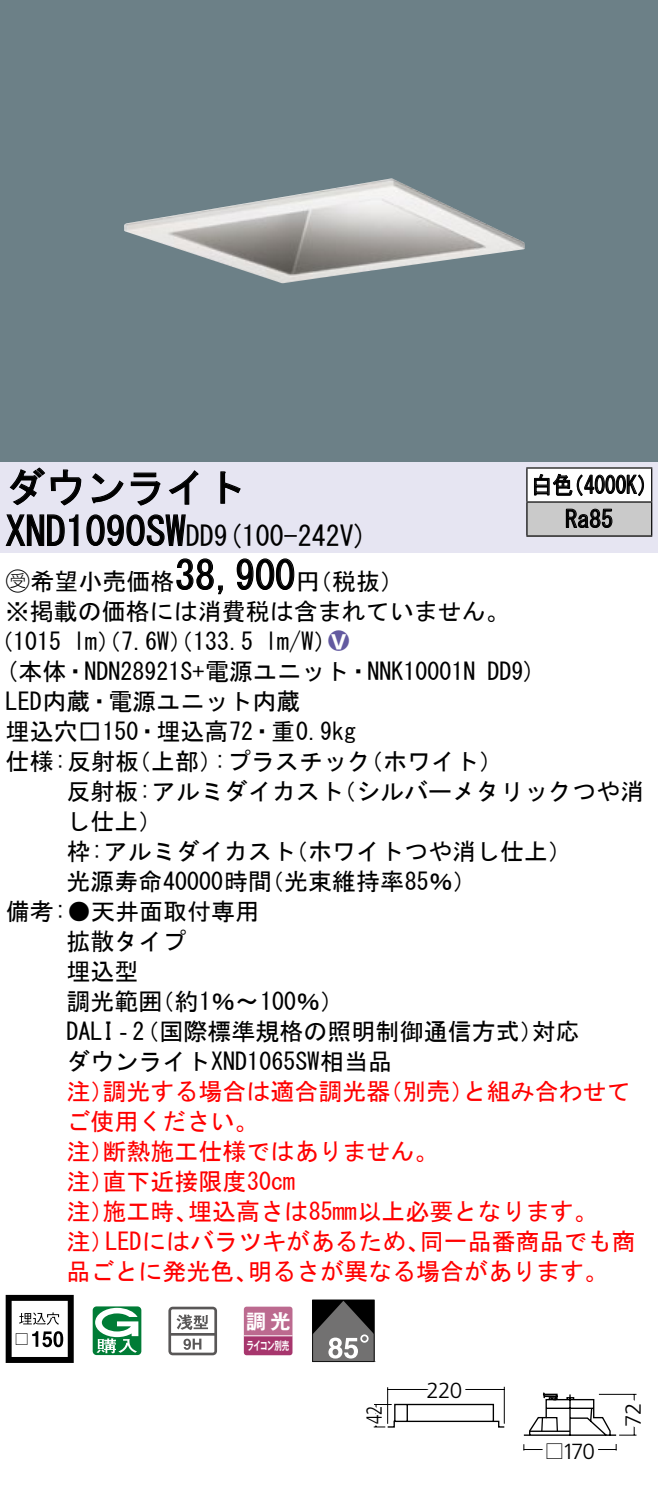
<style>
.page{position:relative;width:658px;height:1489px;background:#fff}
.page>*{position:absolute;margin:0;border:0;box-sizing:border-box;transform-origin:0 0}
.t1{font:40px "MS Gothic";color:#000}
.t2{font:28px "MS Gothic";color:#000}
.t3{font:24px/30px "MS Gothic";color:#000}
.t4{font:24px/30px "MS Gothic";color:#f00}
.t5{font:24px/34px "MS Gothic";color:#000;scale:.88 1}
.t6{font:24px "Ford Classification 1";color:#635aa0}
.t7{font:300 22px "Frutiger LT Std";letter-spacing:-.04em;color:#000}
.t8{font:300 22px "Frutiger LT Std";letter-spacing:-.04em;color:#000;scale:.77 1}
.t9{font:20px "Gothic MB101 Pro De Bold 90 pv RKSJ H";color:#fff}
.t10{font:18px "Gothic MB101 Pro Regular 90 pv RKSJ H";color:#000}
.t11{font:11.6px "Gothic MB101 Pro De Bold 90 pv RKSJ H";letter-spacing:-.05em;color:#fff;scale:.65 1}
.s1{font-size:28px}
.s2{font-family:"Ford Classification 1"}
.s3{color:#fff}
</style>
<div class="page">
<div style="left:0;top:0;width:658px;height:462px;background:#6c8087"></div>
<img style="left:124px;top:178px;width:401px;height:105px">
<div style="left:0;top:462px;width:658px;height:90px;background:#e6e5f2"></div>
<svg style="left:9px;top:467px;width:73px;height:39px"></svg>
<svg style="left:91px;top:473px;width:33px;height:30px"></svg>
<svg style="left:130px;top:472px;width:30px;height:34px"></svg>
<svg style="left:168px;top:470px;width:30px;height:35px"></svg>
<svg style="left:220px;top:471px;width:21px;height:33px"></svg>
<svg style="left:5px;top:514px;width:74px;height:32px"></svg>
<svg style="left:86px;top:514px;width:100px;height:32px"></svg>
<svg style="left:176px;top:558px;width:47px;height:37px"></svg>
<svg style="left:236px;top:558px;width:59px;height:32px"></svg>
<svg style="left:6px;top:1295px;width:68px;height:68px"></svg>
<svg style="left:53px;top:1331px;width:10px;height:16px"></svg>
<svg style="left:93px;top:1306px;width:48px;height:49px"></svg>
<svg style="left:168px;top:1306px;width:49px;height:49px"></svg>
<svg style="left:244px;top:1306px;width:48px;height:49px;background:#b55984"></svg>
<hr style="left:244px;top:1335px;width:48px;height:1px;background:#fff">
<svg style="left:312px;top:1299px;width:62px;height:63px;background:#5d5d5d"></svg>
<div style="left:527px;top:468px;width:124px;height:34px;background:#fff"></div>
<div style="left:527px;top:502px;width:124px;height:34px;background:#cacaca"></div>
<hr style="left:526px;top:467px;width:126px;height:2px;background:#000">
<hr style="left:526px;top:468px;width:1px;height:33px;background:#000">
<hr style="left:651px;top:468px;width:1px;height:33px;background:#000">
<hr style="left:526px;top:501px;width:126px;height:2px;background:#000">
<hr style="left:526px;top:502px;width:1px;height:33px;background:#000">
<hr style="left:651px;top:502px;width:1px;height:33px;background:#000">
<hr style="left:526px;top:535px;width:126px;height:2px;background:#000">
<svg style="left:534px;top:473px;width:110px;height:23px"></svg>
<svg style="left:565px;top:508px;width:47px;height:20px"></svg>
<svg style="left:373px;top:1386px;width:264px;height:65px"></svg>
<div style="left:579px;top:1439px;width:19px;height:24px;border:9px solid #fff;border-radius:50%"></div>
<h1 class="t1" style="left:6px;top:467px;width:242px">ダウンライト</h1>
<p class="t2" style="left:214px;top:522px;width:155px">(9 100-242 (V</p>
<h1 class="t1" style="left:6px;top:511px;width:210px">XND1090SW<span class="s1">DD</span></h1>
<h1 class="t1" style="left:175px;top:555px;width:121px">38,900</h1>
<p class="t3" style="left:6px;top:566px;width:505px"><span class="s2">B</span>希望小売価格<br>※掲載の価格には消費税は含まれていません。</p>
<p class="t6" style="left:328px;top:629px;width:22px">2<span class="s3">8</span></p>
<p class="t3" style="left:296px;top:566px;width:109px">（円税抜(</p>
<p class="t3" style="left:265px;top:626px;width:73px">l m (W/</p>
<p class="t3" style="left:-11px;top:626px;width:74px">（1015</p>
<p class="t3" style="left:73px;top:626px;width:182px">lm）（7.6 ）（W 133.5</p>
<p class="t5" style="left:565px;top:468px;width:56px;text-indent:-34px">白色<br>Ra85</p>
<p class="t5" style="left:563px;top:468px;width:110px">（4000 (K</p>
<p class="t3" style="left:6px;top:656px;width:471px">(本体・NDN28921 +S 電源ユニット・NNK10001N</p>
<p class="t3" style="left:6px;top:686px;width:296px">LED内蔵・電源ユニット内蔵</p>
<p class="t3" style="left:6px;top:716px;width:352px">埋込穴□150・埋込高72・重0.9kg</p>
<p class="t3" style="left:359px;top:746px;width:145px">（ホワイト(</p>
<p class="t3" style="left:487px;top:656px;width:50px">DD (9</p>
<p class="t3" style="left:214px;top:746px;width:158px">:プラスチック</p>
<p class="t3" style="left:6px;top:746px;width:135px">仕様:反射板</p>
<p class="t3" style="left:127px;top:746px;width:97px">（上部）</p>
<p class="t3" style="left:66px;top:776px;width:279px">反射板:アルミダイカスト</p>
<p class="t3" style="left:66px;top:806px;width:97px">し仕上(</p>
<p class="t3" style="left:284px;top:836px;width:290px">（ホワイトつや消し仕上(</p>
<p class="t3" style="left:332px;top:776px;width:314px">（シルバーメタリックつや消</p>
<p class="t3" style="left:260px;top:836px;width:218px;text-indent:-193px">枠:アルミダイカスト<br>（光束維持率85％(</p>
<p class="t3" style="left:66px;top:866px;width:207px">光源寿命40000時間</p>
<p class="t3" style="left:6px;top:896px;width:255px">備考 ●: 天井面取付専用</p>
<p class="t3" style="left:66px;top:926px;width:121px">拡散タイプ</p>
<p class="t3" style="left:66px;top:956px;width:73px">埋込型</p>
<p class="t3" style="left:150px;top:986px;width:195px">（約1％〜100％(</p>
<p class="t3" style="left:66px;top:986px;width:97px">調光範囲</p>
<p class="t3" style="left:66px;top:1016px;width:478px">DALI‐（2 国際標準規格の照明制御通信方式）ダウンライトXND1065SW相当品</p>
<p class="t4" style="left:462px;top:1076px;width:169px">と組み合わせて</p>
<p class="t3" style="left:531px;top:1016px;width:49px">対応</p>
<p class="t4" style="left:102px;top:1076px;width:289px">調光する場合は適合調光器</p>
<p class="t4" style="left:378px;top:1076px;width:97px">（別売）</p>
<p class="t4" style="left:66px;top:1076px;width:49px">注）</p>
<p class="t4" style="left:66px;top:1106px;width:193px">ご使用ください。</p>
<p class="t4" style="left:102px;top:1136px;width:337px">断熱施工仕様ではありません。</p>
<p class="t4" style="left:102px;top:1136px;width:194px;text-indent:-36px">注）<br>直下近接限度30cm</p>
<p class="t4" style="left:66px;top:1166px;width:49px">注）</p>
<p class="t4" style="left:188px;top:1196px;width:411px">埋込高さは85mm以上必要となります。</p>
<p class="t4" style="left:102px;top:1196px;width:97px">施工時、</p>
<p class="t4" style="left:66px;top:1196px;width:49px">注）</p>
<p class="t4" style="left:66px;top:1226px;width:49px">注）</p>
<p class="t4" style="left:105px;top:1226px;width:326px">LEDにはバラツキがあるため、</p>
<p class="t4" style="left:420px;top:1226px;width:217px">同一品番商品でも商</p>
<p class="t4" style="left:66px;top:1256px;width:193px">品ごとに発光色、</p>
<p class="t4" style="left:248px;top:1256px;width:362px">明るさが異なる場合があります。</p>
<p class="t9" style="left:246px;top:1304px;width:46px">調光</p>
<p class="t11" style="left:246px;top:1335px;width:67px">ライコン別売</p>
<p class="t7" style="left:426px;top:1378px;width:37px">220</p>
<p class="t8" style="left:362px;top:1424px;width:25px;rotate:-90deg">42</p>
<p class="t7" style="left:621px;top:1426px;width:26px;rotate:-90deg">72</p>
<p class="t7" style="left:562px;top:1438px;width:34px">170</p>
<p class="t10" style="left:545px;top:1436px;width:19px">□</p>
</div>
